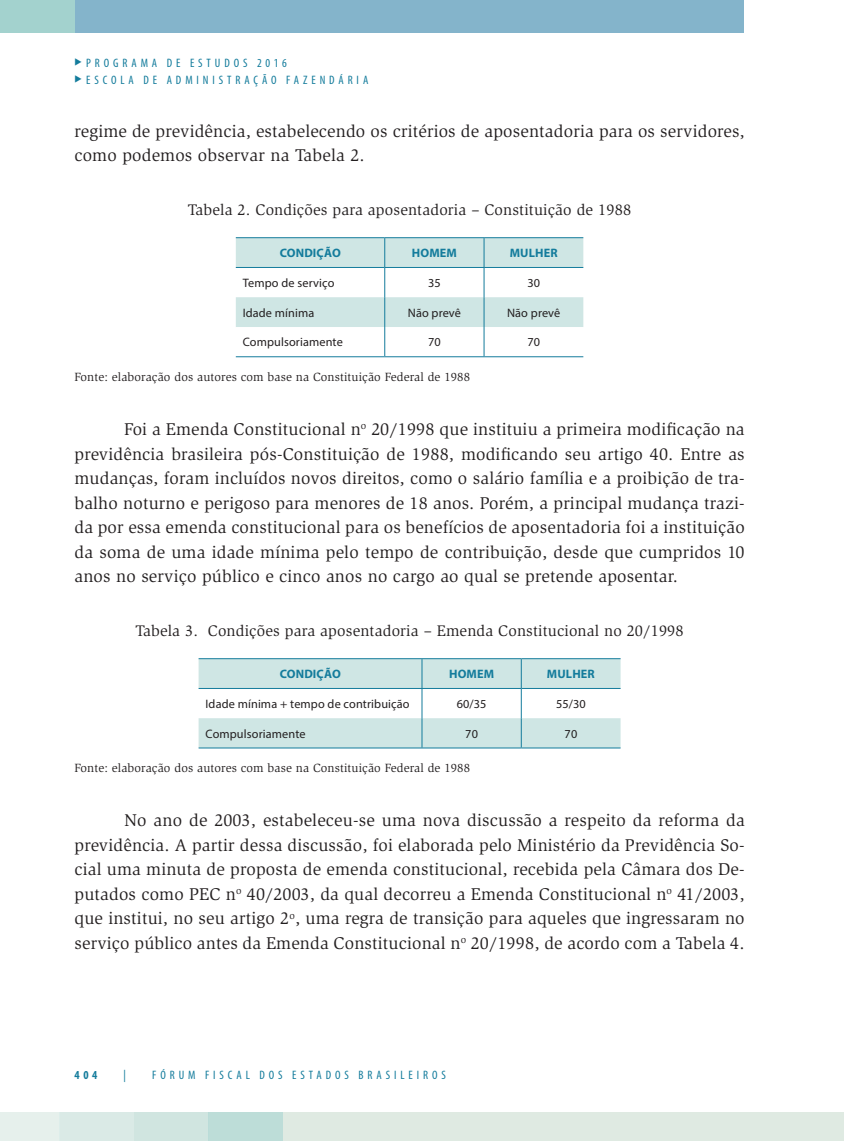
<style>
.page{position:relative;width:844px;height:1141px;background:#fff}
.page>*{position:absolute;margin:0;border:0;box-sizing:border-box;transform-origin:0 0}
.t1{font:17.5px/24.5px "Slimbach Std";letter-spacing:.01em;color:#231f20;text-align:justify}
.t2{font:15.75px "Slimbach Std";letter-spacing:.01em;color:#231f20}
.t3{font:12.25px "Myriad Pro";letter-spacing:.01em;color:#231f20}
.t4{font:12.25px "Slimbach Std";letter-spacing:.01em;color:#231f20}
.t5{font:condensed 12.25px "Myriad Pro";letter-spacing:.32em;color:#147c9c}
.t6{font:700 12.25px "Myriad Pro";letter-spacing:.01em;color:#147c9c}
.t7{font:700 condensed 12.25px "Myriad Pro";color:#147c9c}
</style>
<div class="page">
<div style="left:0;top:1112px;width:843px;height:29px;background:#dfeae2"></div>
<div style="left:0;top:1112px;width:60px;height:29px;background:#e6f0ec"></div>
<div style="left:60px;top:1112px;width:74px;height:29px;background:#d8ebe9"></div>
<div style="left:134px;top:1112px;width:74px;height:29px;background:#d0e5e0"></div>
<div style="left:208px;top:1112px;width:75px;height:29px;background:#bdddd8"></div>
<svg style="left:843px;top:1112px;width:1px;height:29px"></svg>
<div style="left:53px;top:0;width:690px;height:33px;background:#84b4cb"></div>
<div style="left:0;top:0;width:74px;height:33px;background:#a3d2ce"></div>
<hr style="left:236px;top:237px;width:148px;height:1px;background:#147c9c">
<hr style="left:384px;top:237px;width:100px;height:1px;background:#147c9c">
<hr style="left:484px;top:237px;width:99px;height:1px;background:#147c9c">
<svg style="left:236px;top:238px;width:347px;height:118px"></svg>
<hr style="left:236px;top:356px;width:148px;height:1px;background:#147c9c">
<hr style="left:384px;top:356px;width:100px;height:1px;background:#147c9c">
<hr style="left:484px;top:356px;width:99px;height:1px;background:#147c9c">
<hr style="left:198px;top:658px;width:224px;height:1px;background:#147c9c">
<hr style="left:422px;top:658px;width:99px;height:1px;background:#147c9c">
<hr style="left:521px;top:658px;width:99px;height:1px;background:#147c9c">
<svg style="left:198px;top:659px;width:422px;height:89px"></svg>
<hr style="left:421px;top:718px;width:1px;height:30px;background:#147c9c">
<hr style="left:520px;top:718px;width:1px;height:30px;background:#147c9c">
<hr style="left:198px;top:748px;width:224px;height:1px;background:#147c9c">
<hr style="left:422px;top:748px;width:99px;height:1px;background:#147c9c">
<hr style="left:521px;top:748px;width:99px;height:1px;background:#147c9c">
<p class="t5" style="left:74px;top:55px;width:214px">◆ PROGRAMA DE ESTUDOS 2016</p>
<p class="t5" style="left:74px;top:73px;width:295px">◆ ESCOLA DE ADMINISTRAÇÃO FAZENDÁRIA</p>
<p class="t1" style="left:74px;top:119px;width:671px">regime de previdência, estabelecendo os critérios de aposentadoria para os servidores, como podemos observar na Tabela 2.</p>
<p class="t2" style="left:188px;top:201px;width:445px">Tabela 2. Condições para aposentadoria – Constituição de 1988</p>
<p class="t6" style="left:280px;top:245px;width:62px">CONDIÇÃO</p>
<p class="t6" style="left:412px;top:245px;width:46px">HOMEM</p>
<p class="t6" style="left:509px;top:245px;width:49px">MULHER</p>
<p class="t3" style="left:243px;top:275px;width:93px">Tempo de serviço</p>
<p class="t3" style="left:428px;top:275px;width:14px">35</p>
<p class="t3" style="left:527px;top:275px;width:14px">30</p>
<p class="t3" style="left:243px;top:305px;width:73px">Idade mínima</p>
<p class="t3" style="left:407px;top:305px;width:55px">Não prevê</p>
<p class="t3" style="left:507px;top:305px;width:55px">Não prevê</p>
<p class="t3" style="left:243px;top:335px;width:101px">Compulsoriamente</p>
<p class="t3" style="left:428px;top:335px;width:14px">70</p>
<p class="t3" style="left:527px;top:335px;width:14px">70</p>
<p class="t4" style="left:74px;top:370px;width:397px">Fonte: elaboração dos autores com base na Constituição Federal de 1988</p>
<p class="t1" style="left:74px;top:417px;width:671px;text-indent:50px">Foi a Emenda Constitucional n<sup>o</sup> 20/1998 que instituiu a primeira modificação na previdência brasileira pós-Constituição de 1988, modificando seu artigo 40. Entre as mudanças, foram incluídos novos direitos, como o salário família e a proibição de tra&shy;balho noturno e perigoso para menores de 18 anos. Porém, a principal mudança trazi&shy;da por essa emenda constitucional para os benefícios de aposentadoria foi a instituição da soma de uma idade mínima pelo tempo de contribuição, desde que cumpridos 10 anos no serviço público e cinco anos no cargo ao qual se pretende aposentar.</p>
<p class="t2" style="left:135px;top:622px;width:550px">Tabela 3. Condições para aposentadoria – Emenda Constitucional no 20/1998</p>
<p class="t6" style="left:280px;top:666px;width:62px">CONDIÇÃO</p>
<p class="t6" style="left:449px;top:666px;width:46px">HOMEM</p>
<p class="t6" style="left:547px;top:666px;width:49px">MULHER</p>
<p class="t3" style="left:205px;top:696px;width:205px">Idade mínima + tempo de contribuição</p>
<p class="t3" style="left:456px;top:696px;width:31px">60/35</p>
<p class="t3" style="left:556px;top:696px;width:31px">55/30</p>
<p class="t3" style="left:205px;top:726px;width:101px">Compulsoriamente</p>
<p class="t3" style="left:465px;top:726px;width:14px">70</p>
<p class="t3" style="left:564px;top:726px;width:14px">70</p>
<p class="t4" style="left:74px;top:761px;width:397px">Fonte: elaboração dos autores com base na Constituição Federal de 1988</p>
<p class="t1" style="left:74px;top:808px;width:671px;text-indent:50px">No ano de 2003, estabeleceu-se uma nova discussão a respeito da reforma da previdência. A partir dessa discussão, foi elaborada pelo Ministério da Previdência So&shy;cial uma minuta de proposta de emenda constitucional, recebida pela Câmara dos De&shy;putados como PEC n<sup>o</sup> 40/2003, da qual decorreu a Emenda Constitucional n<sup>o</sup> 41/2003, que institui, no seu artigo 2<sup>o</sup>, uma regra de transição para aqueles que ingressaram no serviço público antes da Emenda Constitucional n<sup>o</sup> 20/1998, de acordo com a Tabela 4.</p>
<p class="t7" style="left:74px;top:1067px;width:25px">404</p>
<p class="t5" style="left:123px;top:1067px;width:4px">|</p>
<p class="t5" style="left:152px;top:1067px;width:295px">FÓRUM FISCAL DOS ESTADOS BRASILEIROS</p>
</div>
